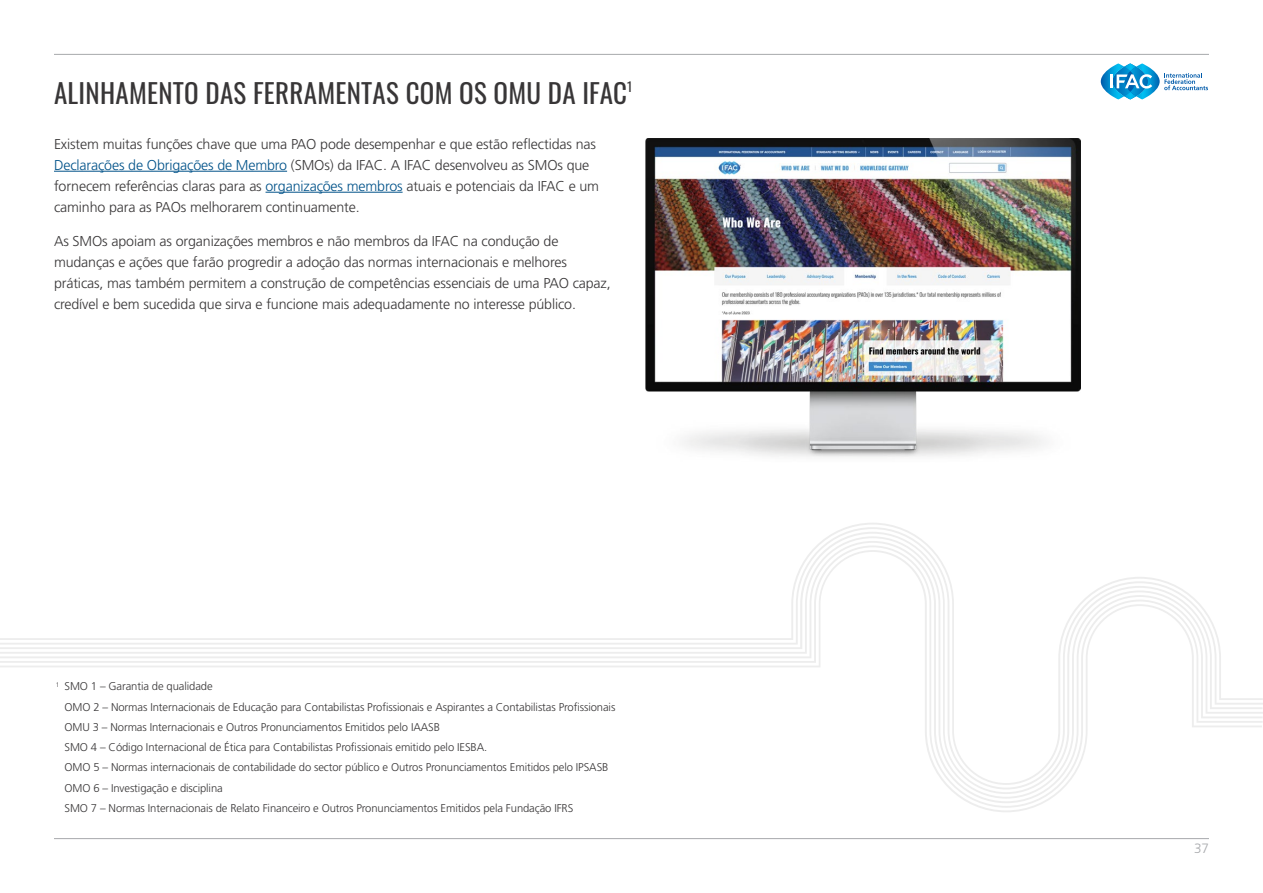
<style>
.page{position:relative;width:1263px;height:893px;background:#fff}
.page>*{position:absolute;margin:0;border:0;box-sizing:border-box;transform-origin:0 0}
.t1{font:27px "Oswald";letter-spacing:.01em;color:#383637}
.t2{font:300 14.25px/21px "Frutiger LT Std";letter-spacing:-.01em;color:#383637}
.t3{font:300 13.5px "Frutiger LT Std";color:#a7a9ac}
.t4{font:300 11.25px/20.2px "Frutiger LT Std";letter-spacing:-.01em;color:#383637}
.s1{color:#005289}
</style>
<div class="page">
<hr style="left:54px;top:54px;width:1155px;height:1px;background:#a7a9ac">
<hr style="left:54px;top:838px;width:1155px;height:1px;background:#a7a9ac">
<svg style="left:0;top:541px;width:1262px;height:262px"></svg>
<hr style="left:54px;top:171px;width:233px;height:1px;background:#005289">
<hr style="left:266px;top:192px;width:137px;height:1px;background:#005289">
<svg style="left:1101px;top:63px;width:107px;height:36px"></svg>
<img style="left:645px;top:138px;width:435px;height:319px">
<h1 class="t1" style="left:54px;top:69px;width:580px">ALINHAMENTO DAS FERRAMENTAS COM OS OMU DA IFAC<sup>1</sup></h1>
<p class="t2" style="left:54px;top:133px;width:547px">Existem muitas funções chave que uma PAO pode desempenhar e que estão reflectidas nas <span class="s1">Declarações de Obrigações de Membro</span> (SMOs) da IFAC. A IFAC desenvolveu as SMOs que fornecem referências claras para as <span class="s1">organizações membros</span> atuais e potenciais da IFAC e um caminho para as PAOs melhorarem continuamente.</p>
<p class="t2" style="left:54px;top:231px;width:558px">As SMOs apoiam as organizações membros e não membros da IFAC na condução de mudanças e ações que farão progredir a adoção das normas internacionais e melhores práticas, mas também permitem a construção de competências essenciais de uma PAO capaz, credível e bem sucedida que sirva e funcione mais adequadamente no interesse público.</p>
<p class="t4" style="left:65px;top:677px;width:552px;text-indent:-9px"><sup>1</sup> SMO 1 – Garantia de qualidade<br>OMO 2 – Normas Internacionais de Educação para Contabilistas Profissionais e Aspirantes a Contabilistas Profissionais OMU 3 – Normas Internacionais e Outros Pronunciamentos Emitidos pelo IAASB<br>SMO 4 – Código Internacional de Ética para Contabilistas Profissionais emitido pelo IESBA.<br>OMO 5 – Normas internacionais de contabilidade do sector público e Outros Pronunciamentos Emitidos pelo IPSASB OMO 6 – Investigação e disciplina<br>SMO 7 – Normas Internacionais de Relato Financeiro e Outros Pronunciamentos Emitidos pela Fundação IFRS</p>
<p class="t3" style="left:1194px;top:841px;width:16px">37</p>
</div>
